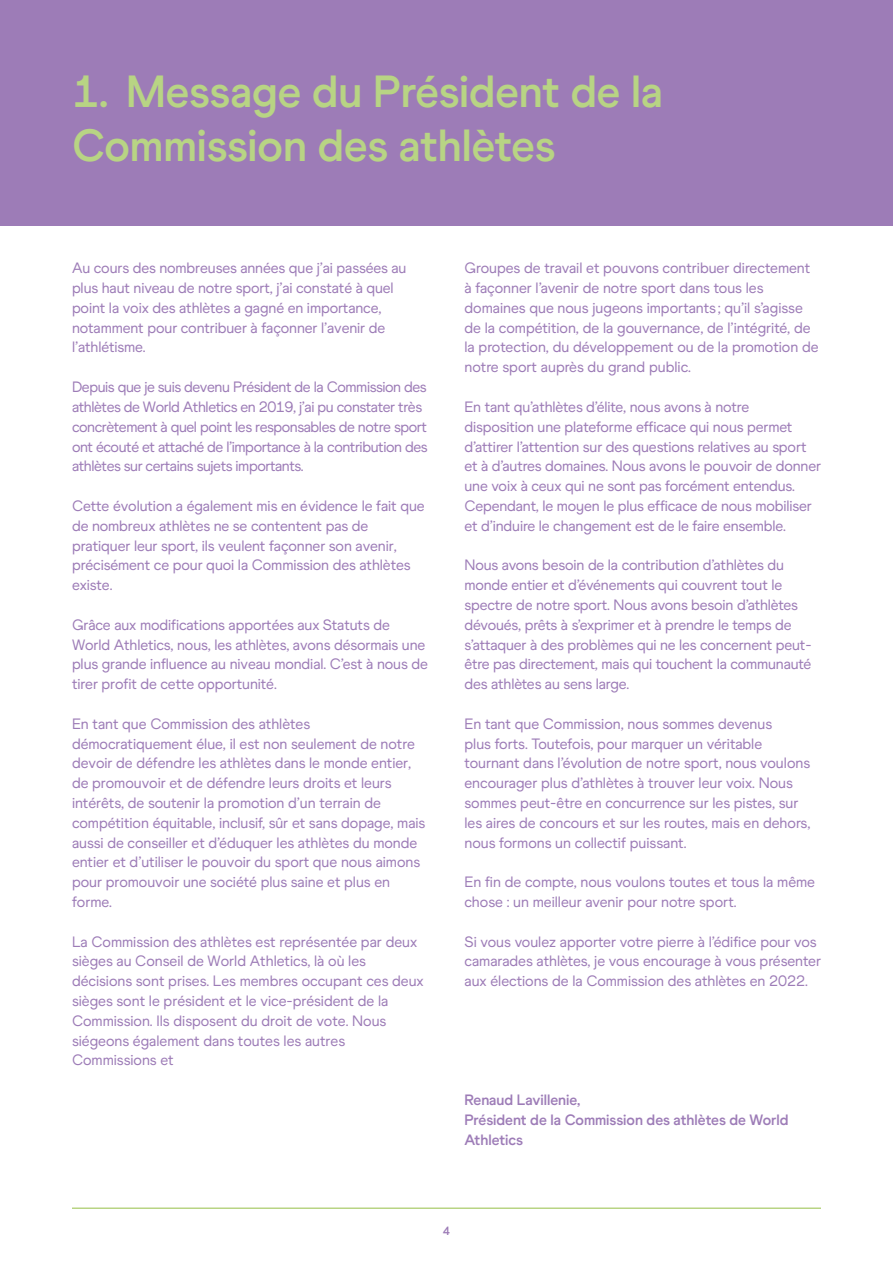
<style>
.page{position:relative;width:893px;height:1263px;background:#fff}
.page>*{position:absolute;margin:0;border:0;box-sizing:border-box;transform-origin:0 0}
.t1{font:700 45px/54px "World Athletics";color:#b8d484}
.Body_Copy{font:15px/19.8px "World Athletics";letter-spacing:-.005em;color:#9d7cb7}
.Body_Copy-2{font:15px/19.8px "World Athletics";letter-spacing:-.025em;color:#9d7cb7}
.Body_Copy-3{font:700 15px/19.8px "World Athletics";color:#9d7cb7}
.t2{font:700 12px "World Athletics";color:#9d7cb7}
</style>
<div class="page">
<hr style="left:72px;top:1207px;width:749px;height:2px;background:#b8d484">
<div style="left:0;top:0;width:893px;height:225px;background:#9d7cb7"></div>
<h1 class="t1" style="left:72px;top:65px;width:592px">1. Message du Président de la<br>Commission des athlètes</h1>
<p class="Body_Copy" style="left:72px;top:258px;width:336px">Au cours des nombreuses années que j’ai passées au plus haut niveau de notre sport, j’ai constaté à quel point la voix des athlètes a gagné en importance, notamment pour contribuer à façonner l’avenir de l’athlétisme.</p>
<p class="Body_Copy-2" style="left:72px;top:377px;width:357px">Depuis que je suis devenu Président de la Commission des athlètes de World Athletics en 2019, j’ai pu constater très concrètement à quel point les responsables de notre sport ont écouté et attaché de l’importance à la contribution des athlètes sur certains sujets importants.</p>
<p class="Body_Copy" style="left:72px;top:496px;width:354px">Cette évolution a également mis en évidence le fait que de nombreux athlètes ne se contentent pas de pratiquer leur sport, ils veulent façonner son avenir, précisément ce pour quoi la Commission des athlètes existe.</p>
<p class="Body_Copy" style="left:72px;top:615px;width:357px">Grâce aux modifications apportées aux Statuts de World Athletics, nous, les athlètes, avons désormais une plus grande influence au niveau mondial. C’est à nous de tirer profit de cette opportunité.</p>
<p class="Body_Copy" style="left:72px;top:714px;width:355px">En tant que Commission des athlètes démocratiquement élue, il est non seulement de notre devoir de défendre les athlètes dans le monde entier, de promouvoir et de défendre leurs droits et leurs intérêts, de soutenir la promotion d’un terrain de compétition équitable, inclusif, sûr et sans dopage, mais aussi de conseiller et d’éduquer les athlètes du monde entier et d’utiliser le pouvoir du sport que nous aimons pour promouvoir une société plus saine et plus en forme.</p>
<p class="Body_Copy" style="left:72px;top:931px;width:353px">La Commission des athlètes est représentée par deux sièges au Conseil de World Athletics, là où les décisions sont prises. Les membres occupant ces deux sièges sont le président et le vice-président de la Commission. Ils disposent du droit de vote. Nous siégeons également dans toutes les autres Commissions et</p>
<p class="Body_Copy" style="left:464px;top:258px;width:356px">Groupes de travail et pouvons contribuer directement à façonner l’avenir de notre sport dans tous les domaines que nous jugeons importants ; qu’il s’agisse de la compétition, de la gouvernance, de l’intégrité, de la protection, du développement ou de la promotion de notre sport auprès du grand public.</p>
<p class="Body_Copy" style="left:464px;top:397px;width:358px">En tant qu’athlètes d’élite, nous avons à notre disposition une plateforme efficace qui nous permet d’attirer l’attention sur des questions relatives au sport et à d’autres domaines. Nous avons le pouvoir de donner une voix à ceux qui ne sont pas forcément entendus.<br>Cependant, le moyen le plus efficace de nous mobiliser et d’induire le changement est de le faire ensemble.</p>
<p class="Body_Copy" style="left:464px;top:555px;width:349px">Nous avons besoin de la contribution d’athlètes du monde entier et d’événements qui couvrent tout le spectre de notre sport. Nous avons besoin d’athlètes dévoués, prêts à s’exprimer et à prendre le temps de s’attaquer à des problèmes qui ne les concernent peut&shy;être pas directement, mais qui touchent la communauté des athlètes au sens large.</p>
<p class="Body_Copy" style="left:464px;top:714px;width:347px">En tant que Commission, nous sommes devenus<br>plus forts. Toutefois, pour marquer un véritable tournant dans l’évolution de notre sport, nous voulons encourager plus d’athlètes à trouver leur voix. Nous sommes peut-être en concurrence sur les pistes, sur les aires de concours et sur les routes, mais en dehors, nous formons un collectif puissant.</p>
<p class="Body_Copy" style="left:464px;top:872px;width:352px">En fin de compte, nous voulons toutes et tous la même chose : un meilleur avenir pour notre sport.</p>
<p class="Body_Copy" style="left:464px;top:931px;width:358px">Si vous voulez apporter votre pierre à l’édifice pour vos camarades athlètes, je vous encourage à vous présenter aux élections de la Commission des athlètes en 2022.</p>
<p class="Body_Copy-3" style="left:464px;top:1090px;width:117px">Renaud Lavillenie,</p>
<p class="Body_Copy-3" style="left:464px;top:1110px;width:325px">Président de la Commission des athlètes de World<br>Athletics</p>
<p class="t2" style="left:443px;top:1223px;width:9px">4</p>
</div>
